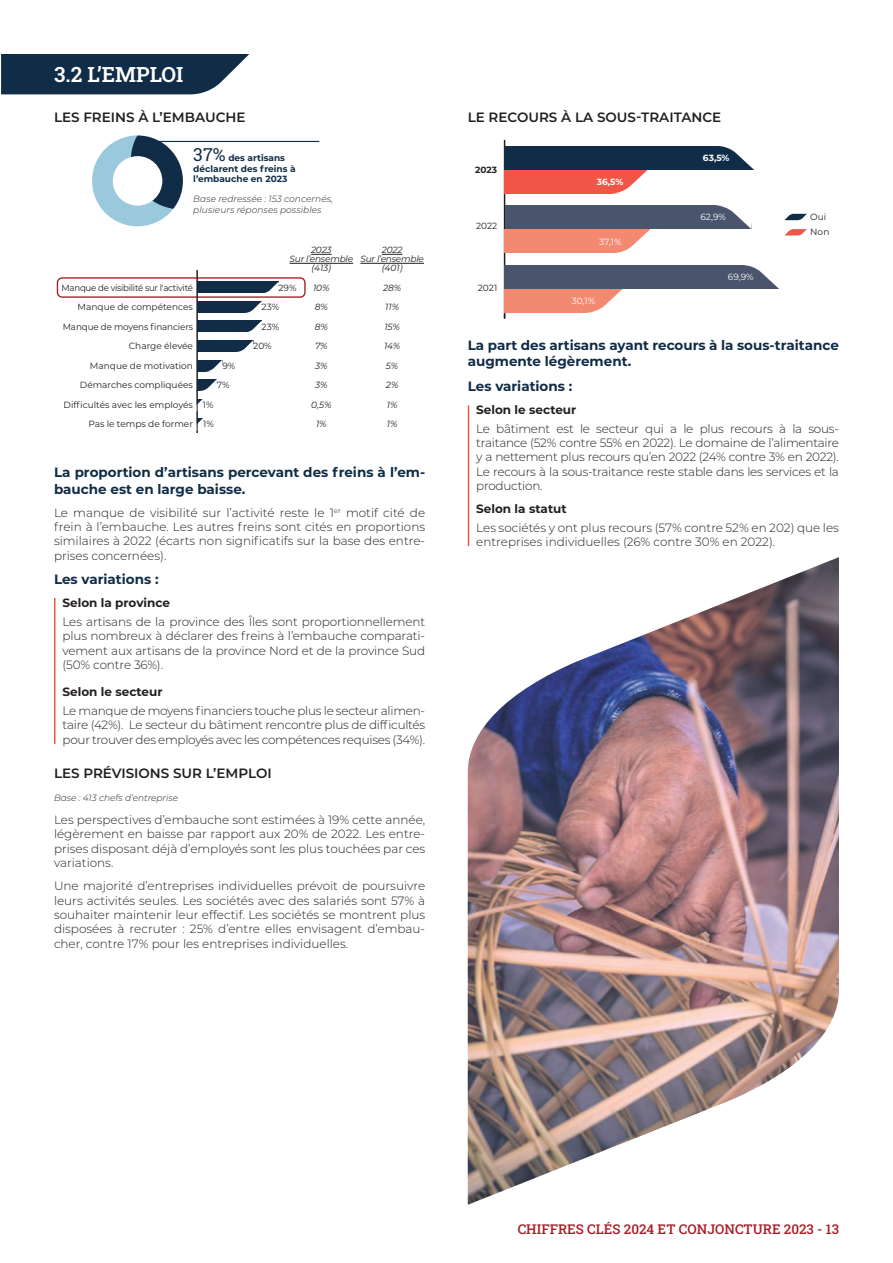
<style>
.page{position:relative;width:893px;height:1263px;background:#fff}
.page>*{position:absolute;margin:0;border:0;box-sizing:border-box;transform-origin:0 0}
.Texte{font:21px "Roboto Slab";color:#fff}
.Texte-2{font:700 13.5px/16.2px "Montserrat";color:#102c47}
.Titre_paragraphe{font:600 13.5px "Montserrat";color:#231f20}
.t1{font:13.5px "Roboto Slab";color:#a71d27}
.TITRE_CHAPITRE{font:700 13.5px "Montserrat";color:#102c47}
.Texte-3{font:300 12px/14.4px "Montserrat";letter-spacing:-.015em;color:#231f20;text-align:justify}
.Texte-4{font:700 12px "Montserrat";color:#231f20}
.variation{font:700 12px "Montserrat";color:#231f20}
.t2{font:9px/19.5px "Montserrat";color:#231f20;text-align:right;scale:.96 1}
.t3{font:italic 9px/19.5px "Montserrat";letter-spacing:-.025em;color:#231f20;text-align:center}
.Texte-5{font:italic 300 9px/10.8px "Montserrat";letter-spacing:.01em;color:#231f20}
.t4{font:700 9px/10.5px "Montserrat";color:#102c47}
.t5{font:9px/19.5px "Montserrat";color:#231f20}
.t6{font:9px "Montserrat";color:#fff}
.t7{font:700 9px "Montserrat";color:#fff}
.t8{font:700 9px "Montserrat";color:#231f20}
.s1{font-family:"Roboto Slab";font-weight:400;font-size:18px}
</style>
<div class="page">
<svg style="left:92px;top:135px;width:228px;height:92px"></svg>
<hr style="left:147px;top:141px;width:172px;height:1px;background:#102c47">
<svg style="left:1px;top:54px;width:248px;height:40px;background:#233d56"></svg>
<hr style="left:54px;top:598px;width:2px;height:146px;background:#f05545">
<div style="left:197px;top:379px;width:20px;height:12px;background:#102c47"></div>
<div style="left:197px;top:360px;width:25px;height:11px;background:#102c47"></div>
<div style="left:197px;top:340px;width:56px;height:12px;background:#102c47"></div>
<div style="left:197px;top:321px;width:65px;height:11px;background:#102c47"></div>
<div style="left:197px;top:301px;width:65px;height:12px;background:#102c47"></div>
<div style="left:197px;top:282px;width:82px;height:11px;background:#102c47"></div>
<div style="left:57px;top:277px;width:249px;height:21px;border:1px solid #a71d27;border-radius:5px"></div>
<svg style="left:265px;top:282px;width:14px;height:11px"></svg>
<svg style="left:245px;top:301px;width:17px;height:12px"></svg>
<svg style="left:248px;top:321px;width:14px;height:11px"></svg>
<svg style="left:237px;top:340px;width:17px;height:12px"></svg>
<svg style="left:205px;top:360px;width:18px;height:12px"></svg>
<svg style="left:200px;top:379px;width:17px;height:12px"></svg>
<svg style="left:196px;top:418px;width:7px;height:13px"></svg>
<svg style="left:196px;top:399px;width:7px;height:13px"></svg>
<hr style="left:197px;top:270px;width:1px;height:162px;background:#231f20">
<svg style="left:311px;top:254px;width:21px;height:1px"></svg>
<hr style="left:290px;top:263px;width:63px;height:1px;background:#231f20">
<svg style="left:382px;top:254px;width:20px;height:1px"></svg>
<hr style="left:360px;top:263px;width:64px;height:1px;background:#231f20">
<svg style="left:784px;top:214px;width:23px;height:6px"></svg>
<svg style="left:785px;top:229px;width:22px;height:6px"></svg>
<hr style="left:504px;top:140px;width:1px;height:179px;background:#231f20">
<div style="left:505px;top:170px;width:143px;height:23px;background:#f05545"></div>
<div style="left:505px;top:229px;width:145px;height:24px;background:#f48971"></div>
<div style="left:505px;top:289px;width:118px;height:24px;background:#f48971"></div>
<div style="left:505px;top:146px;width:249px;height:24px;background:#102c47"></div>
<div style="left:505px;top:205px;width:246px;height:24px;background:#4a556d"></div>
<div style="left:505px;top:265px;width:274px;height:24px;background:#4a556d"></div>
<svg style="left:720px;top:146px;width:34px;height:24px"></svg>
<svg style="left:610px;top:170px;width:38px;height:24px"></svg>
<svg style="left:744px;top:265px;width:35px;height:24px"></svg>
<svg style="left:586px;top:289px;width:37px;height:24px"></svg>
<svg style="left:715px;top:205px;width:37px;height:24px"></svg>
<svg style="left:616px;top:229px;width:34px;height:24px"></svg>
<hr style="left:468px;top:405px;width:1px;height:141px;background:#f05545">
<img style="left:468px;top:557px;width:371px;height:648px">
<p class="Texte" style="left:54px;top:60px;width:131px">3.2 L’EMPLOI</p>
<p class="Titre_paragraphe" style="left:54px;top:108px;width:193px">LES FREINS À L’EMBAUCHE</p>
<p class="t4" style="left:193px;top:152px;width:104px"><span class="s1">37%</span> des artisans déclarent des freins à l’embauche en 2023</p>
<p class="Texte-5" style="left:193px;top:193px;width:141px">Base redressée : 153 concernés, plusieurs réponses possibles</p>
<p class="t2" style="left:62px;top:278px;width:138px">Manque de visibilité sur l'activité<br>Manque de compétences<br>Manque de moyens financiers<br>Charge élevée<br>Manque de motivation<br>Démarches compliquées<br>Difficultés avec les employés<br>Pas le temps de former</p>
<p class="t5" style="left:222px;top:356px;width:14px">9%</p>
<p class="t5" style="left:217px;top:375px;width:14px">7%</p>
<p class="t5" style="left:203px;top:395px;width:13px">1%<br>1%</p>
<p class="t3" style="left:290px;top:245px;width:65px;line-height:9px">2023<br>Sur l’ensemble (413)</p>
<p class="t3" style="left:311px;top:278px;width:22px">10%<br>8%<br>8%<br>7%<br>3%<br>3%<br>0,5%<br>1%</p>
<p class="t3" style="left:360px;top:245px;width:65px;line-height:9px">2022<br>Sur l’ensemble (401)</p>
<p class="t3" style="left:383px;top:278px;width:20px">28%<br>11%<br>15%<br>14%<br>5%<br>2%<br>1%<br>1%</p>
<p class="t5" style="left:278px;top:278px;width:20px">29%</p>
<p class="t5" style="left:262px;top:297px;width:19px">23%</p>
<p class="t5" style="left:262px;top:317px;width:19px">23%</p>
<p class="t5" style="left:253px;top:336px;width:20px">20%</p>
<p class="Texte-2" style="left:54px;top:464px;width:373px">La proportion d’artisans percevant des freins à l’em‑ bauche est en large baisse.</p>
<p class="Texte-3" style="left:54px;top:505px;width:373px">Le manque de visibilité sur l’activité reste le 1<sup>er</sup> motif cité de frein à l’embauche. Les autres freins sont cités en proportions similaires à 2022 (écarts non significatifs sur la base des entre‑ prises concernées).</p>
<p class="TITRE_CHAPITRE" style="left:54px;top:570px;width:106px">Les variations :</p>
<p class="Texte-4" style="left:63px;top:594px;width:109px">Selon la province</p>
<p class="Texte-3" style="left:63px;top:614px;width:364px">Les artisans de la province des Îles sont proportionnellement plus nombreux à déclarer des freins à l’embauche comparati‑ vement aux artisans de la province Nord et de la province Sud (50% contre 36%).</p>
<p class="variation" style="left:63px;top:683px;width:102px">Selon le secteur</p>
<p class="Texte-3" style="left:63px;top:703px;width:364px">Le manque de moyens financiers touche plus le secteur alimen‑ taire (42%). Le secteur du bâtiment rencontre plus de difficultés pour trouver des employés avec les compétences requises (34%).</p>
<p class="Titre_paragraphe" style="left:54px;top:764px;width:219px">LES PRÉVISIONS SUR L’EMPLOI</p>
<p class="Texte-5" style="left:54px;top:792px;width:126px">Base : 413 chefs d’entreprise</p>
<p class="Texte-3" style="left:54px;top:812px;width:373px">Les perspectives d’embauche sont estimées à 19% cette année, légèrement en baisse par rapport aux 20% de 2022. Les entre‑ prises disposant déjà d’employés sont les plus touchées par ces variations.</p>
<p class="Texte-3" style="left:54px;top:878px;width:373px">Une majorité d’entreprises individuelles prévoit de poursuivre leurs activités seules. Les sociétés avec des salariés sont 57% à souhaiter maintenir leur effectif. Les sociétés se montrent plus disposées à recruter : 25% d’entre elles envisagent d’embau‑ cher, contre 17% pour les entreprises individuelles.</p>
<p class="Titre_paragraphe" style="left:468px;top:108px;width:255px">LE RECOURS À LA SOUS-TRAITANCE</p>
<p class="t8" style="left:475px;top:163px;width:23px">2023</p>
<p class="t5" style="left:476px;top:216px;width:23px">2022</p>
<p class="t5" style="left:478px;top:278px;width:21px">2021</p>
<p class="t7" style="left:597px;top:175px;width:28px">36,5%</p>
<p class="t6" style="left:599px;top:235px;width:24px">37,1%</p>
<p class="t6" style="left:572px;top:295px;width:25px">30,1%</p>
<p class="t7" style="left:703px;top:151px;width:28px">63,5%</p>
<p class="t6" style="left:700px;top:211px;width:27px">62,9%</p>
<p class="t6" style="left:728px;top:270px;width:27px">69,9%</p>
<p class="t5" style="left:810px;top:209px;width:21px;line-height:15.3px">Oui<br>Non</p>
<p class="Texte-2" style="left:468px;top:336px;width:373px">La part des artisans ayant recours à la sous-traitance augmente légèrement.</p>
<p class="Texte-2" style="left:468px;top:377px;width:106px">Les variations :</p>
<p class="Texte-4" style="left:476px;top:401px;width:102px">Selon le secteur</p>
<p class="Texte-3" style="left:476px;top:421px;width:364px;text-align:left">Le bâtiment est le secteur qui a le plus recours à la sous&shy;traitance (52% contre 55% en 2022). Le domaine de l’alimentaire y a nettement plus recours qu’en 2022 (24% contre 3% en 2022).<br>Le recours à la sous-traitance reste stable dans les services et la production.</p>
<p class="variation" style="left:476px;top:500px;width:92px">Selon la statut</p>
<p class="Texte-3" style="left:476px;top:520px;width:364px">Les sociétés y ont plus recours (57% contre 52% en 202) que les entreprises individuelles (26% contre 30% en 2022).</p>
<p class="t1" style="left:518px;top:1219px;width:323px">CHIFFRES CLÉS 2024 ET CONJONCTURE 2023 - 13</p>
</div>
